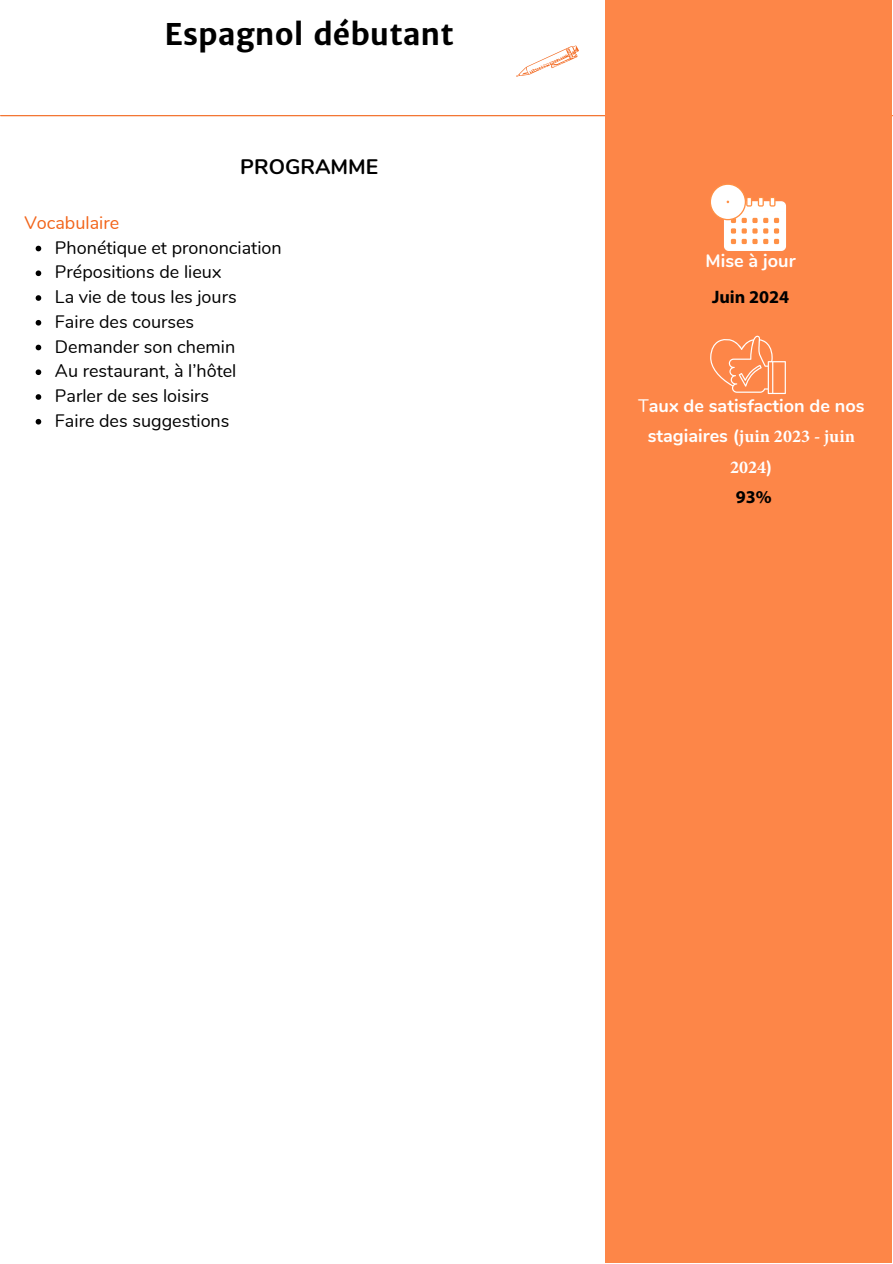
<style>
.page{position:relative;width:893px;height:1264px;background:#fff}
.page>*{position:absolute;margin:0;border:0;box-sizing:border-box;transform-origin:0 0}
.t1{font:700 30px "Merriweather Sans";color:#000}
.t2{font:700 21px "Nunito";color:#000}
.t3{font:18px/24.8px "Nunito";color:#000}
.t4{font:700 18px "Nunito";color:#fff}
.t5{font:700 18px/30.3px "Minion Pro";color:#fff;text-align:center}
.t6{font:18px "Nunito";color:#f26419}
.t7{font:700 18px "Myriad Pro";color:#000}
.s1{font-weight:400}
.s2{font-family:"Nunito"}
</style>
<div class="page">
<hr style="left:1px;top:115px;width:891px;height:1px;background:#f26419">
<div style="left:605px;top:0;width:287px;height:1262px;background:#fd8648"></div>
<svg style="left:516px;top:45px;width:63px;height:32px"></svg>
<svg style="left:36px;top:246px;width:5px;height:5px"></svg>
<svg style="left:36px;top:270px;width:5px;height:6px"></svg>
<svg style="left:36px;top:295px;width:5px;height:6px"></svg>
<svg style="left:36px;top:320px;width:5px;height:5px"></svg>
<svg style="left:36px;top:345px;width:5px;height:5px"></svg>
<svg style="left:36px;top:369px;width:5px;height:6px"></svg>
<svg style="left:36px;top:394px;width:5px;height:6px"></svg>
<svg style="left:36px;top:419px;width:5px;height:5px"></svg>
<svg style="left:710px;top:184px;width:76px;height:67px"></svg>
<svg style="left:710px;top:335px;width:75px;height:59px"></svg>
<h1 class="t1" style="left:165px;top:15px;width:290px">Espagnol débutant</h1>
<p class="t6" style="left:24px;top:211px;width:96px">Vocabulaire</p>
<p class="t2" style="left:240px;top:152px;width:139px">PROGRAMME</p>
<p class="t3" style="left:55px;top:235px;width:228px">Phonétique et prononciation<br>Prépositions de lieux<br>La vie de tous les jours<br>Faire des courses<br>Demander son chemin<br>Au restaurant, à l’hôtel<br>Parler de ses loisirs<br>Faire des suggestions</p>
<p class="t4" style="left:705px;top:248px;width:91px">Mise à jour</p>
<p class="t7" style="left:712px;top:285px;width:79px">Juin 2024</p>
<p class="t4" style="left:638px;top:394px;width:228px"><span class="s1">T</span>aux de satisfaction de nos</p>
<p class="t5" style="left:647px;top:421px;width:209px"><span class="s2">stagiaires (</span>juin 2023 - juin<br>2024<span class="s2">)</span></p>
<p class="t7" style="left:735px;top:485px;width:37px">93%</p>
</div>
